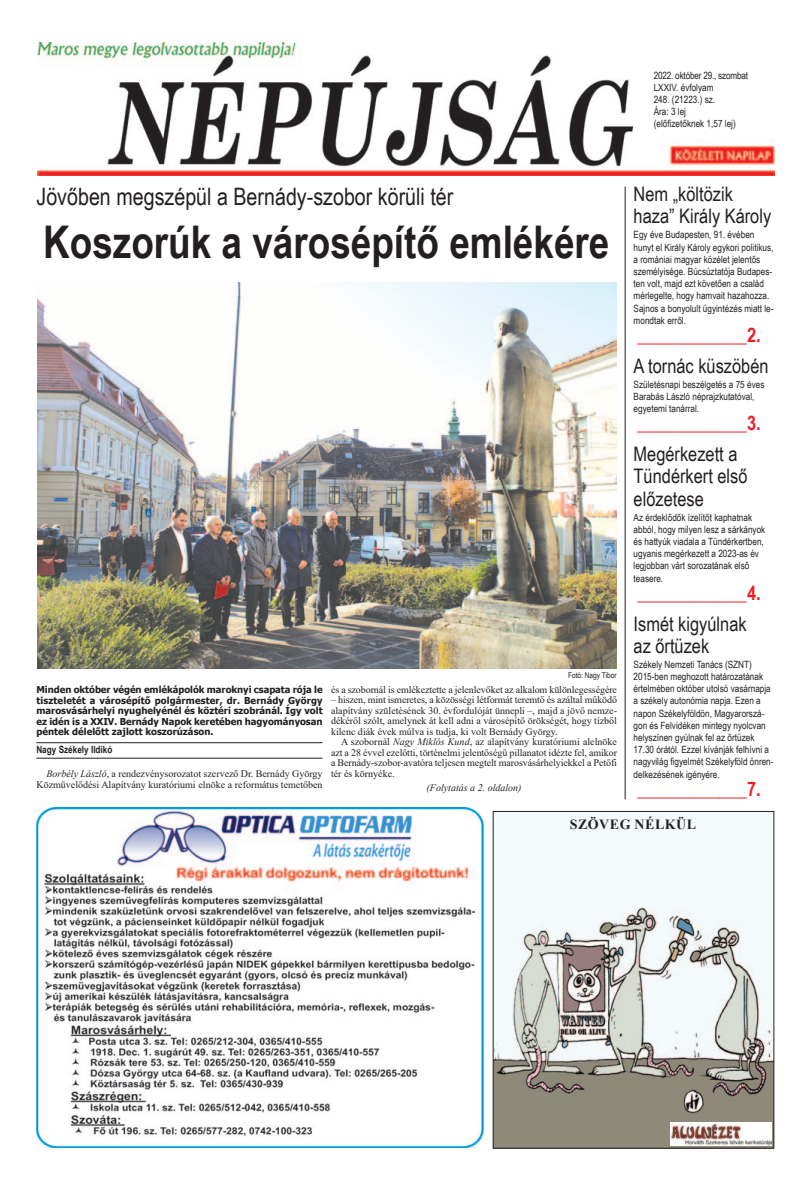
<style>
.page{position:relative;width:811px;height:1191px;background:#fff}
.page>*{position:absolute;margin:0;border:0;box-sizing:border-box;transform-origin:0 0}
.t1{font:700 45px "Arial Narrow";color:#231f20}
.t2{font:24px "Arial Narrow";color:#231f20}
.t3{font:20px/22.2px "Arial Narrow";color:#231f20}
.t4{font:700 20px "Arial Narrow";color:#ee1d23}
.t5{font:700 14px "Times New Roman";letter-spacing:.035em;color:#231f20}
.t6{font:10px/12.2px "Arial Narrow";color:#231f20}
.t7{font:10px/10.5px "Times New Roman";color:#231f20;text-align:justify}
.t8{font:italic 10px "Times New Roman";color:#231f20}
.t9{font:700 10px "Arial Narrow";color:#231f20}
.t10{font:700 9.5px/10.5px "Tahoma";color:#231f20;text-align:justify}
.t11{font:8px "Arial Narrow";color:#231f20}
.s1{font-style:italic}
</style>
<div class="page">
<img style="left:495px;top:813px;width:277px;height:333px">
<div style="left:493px;top:811px;width:281px;height:337px;border:1px solid #231f20"></div>
<div style="left:37px;top:43px;width:737px;height:135px;background:linear-gradient(to right,#ee392c,#ee392c)"></div>
<img style="left:37px;top:43px;width:737px;height:132px">
<hr style="left:36px;top:758px;width:286px;height:1px;background:#231f20">
<hr style="left:36px;top:742px;width:286px;height:1px;background:#231f20">
<hr style="left:625px;top:187px;width:1px;height:612px;background:#231f20">
<img style="left:37px;top:282px;width:579px;height:386px">
<div style="left:670px;top:1122px;width:101px;height:23px;background:#fff"></div>
<img style="left:670px;top:1123px;width:101px;height:22px">
<img style="left:36px;top:807px;width:448px;height:340px">
<p class="t6" style="left:653px;top:69px;width:96px">2022. október 29., szombat<br>LXXIV. évfolyam<br>248. (21223.) sz.<br>Ára: 3 lej<br>(előfizetőknek 1,57 lej)</p>
<h2 class="t2" style="left:36px;top:182px;width:418px">Jövőben megszépül a Bernády-szobor körüli tér</h2>
<h1 class="t1" style="left:43px;top:215px;width:568px">Koszorúk a városépítő emlékére</h1>
<p class="t10" style="left:36px;top:684px;width:288px">Minden október végén emlékápolók maroknyi csapata rója le tiszteletét a városépítő polgármester, dr. Bernády György marosvásárhelyi nyughelyénél és köztéri szobránál. Így volt ez idén is a XXIV. Bernády Napok keretében hagyományosan péntek délelőtt zajlott koszorúzáson.</p>
<p class="t7" style="left:36px;top:768px;width:287px;text-align:right"><span class="s1">Borbély László</span>, a rendezvénysorozatot szervező Dr. Bernády György<br>Közművelődési Alapítvány kuratóriumi elnöke a református temetőben</p>
<p class="t9" style="left:36px;top:743px;width:78px">Nagy Székely Ildikó</p>
<p class="t11" style="left:568px;top:671px;width:50px">Fotó: Nagy Tibor</p>
<p class="t7" style="left:331px;top:684px;width:287px">és a szobornál is emlékeztette a jelenlevőket az alkalom különlegességére</p>
<p class="t7" style="left:331px;top:694px;width:287px">– hiszen, mint ismeretes, a közösségi létformát teremtő és azáltal működő alapítvány születésének 30. évfordulóját ünnepli –, majd a jövő nemze&shy;dékéről szólt, amelynek át kell adni a városépítő örökségét, hogy tízből kilenc diák évek múlva is tudja, ki volt Bernády György.</p>
<p class="t7" style="left:331px;top:736px;width:287px;text-indent:10px">A szobornál <span class="s1">Nagy Miklós Kund</span>, az alapítvány kuratóriumi alelnöke azt a 28 évvel ezelőtti, történelmi jelentőségű pillanatot idézte fel, amikor a Bernády-szobor-avatóra teljesen megtelt marosvásárhelyiekkel a Petőfi tér és környéke.</p>
<p class="t8" style="left:426px;top:782px;width:97px">(Folytatás a 2. oldalon)</p>
<h3 class="t3" style="left:633px;top:183px;width:139px">Nem „költözik haza” Király Károly</h3>
<p class="t6" style="left:633px;top:229px;width:141px">Egy éve Budapesten, 91. évében hunyt el Király Károly egykori politikus, a romániai magyar közélet jelentős személyisége. Búcsúztatója Budapes&shy;ten volt, majd ezt követően a család mérlegelte, hogy hamvait hazahozza.<br>Sajnos a bonyolult ügyintézés miatt le&shy;mondtak erről.</p>
<h3 class="t4" style="left:637px;top:323px;width:125px">____________2.</h3>
<h3 class="t3" style="left:633px;top:354px;width:136px">A tornác küszöbén</h3>
<p class="t6" style="left:633px;top:378px;width:132px">Születésnapi beszélgetés a 75 éves<br>Barabás László néprajzkutatóval, egyetemi tanárral.</p>
<h3 class="t4" style="left:637px;top:412px;width:125px">____________3.</h3>
<h3 class="t3" style="left:633px;top:443px;width:115px">Megérkezett a<br>Tündérkert első előzetese</h3>
<p class="t6" style="left:633px;top:511px;width:133px">Az érdeklődők ízelítőt kaphatnak abból, hogy milyen lesz a sárkányok és hattyúk viadala a Tündérkertben, ugyanis megérkezett a 2023-as év legjobban várt sorozatának első teasere.</p>
<h3 class="t4" style="left:637px;top:581px;width:125px">____________4.</h3>
<h3 class="t3" style="left:633px;top:612px;width:115px">Ismét kigyúlnak az őrtüzek</h3>
<p class="t6" style="left:633px;top:658px;width:141px">Székely Nemzeti Tanács (SZNT)<br>2015-ben meghozott határozatának értelmében október utolsó vasárnapja a székely autonómia napja. Ezen a napon Székelyföldön, Magyarorszá&shy;gon és Felvidéken mintegy nyolcvan helyszínen gyúlnak fel az őrtüzek 17.30 órától. Ezzel kívánják felhívni a nagyvilág figyelmét Székelyföld önren&shy;delkezésének igényére.</p>
<h3 class="t4" style="left:637px;top:777px;width:125px">____________7.</h3>
<h3 class="t5" style="left:570px;top:816px;width:128px">SZÖVEG NÉLKÜL</h3>
</div>
